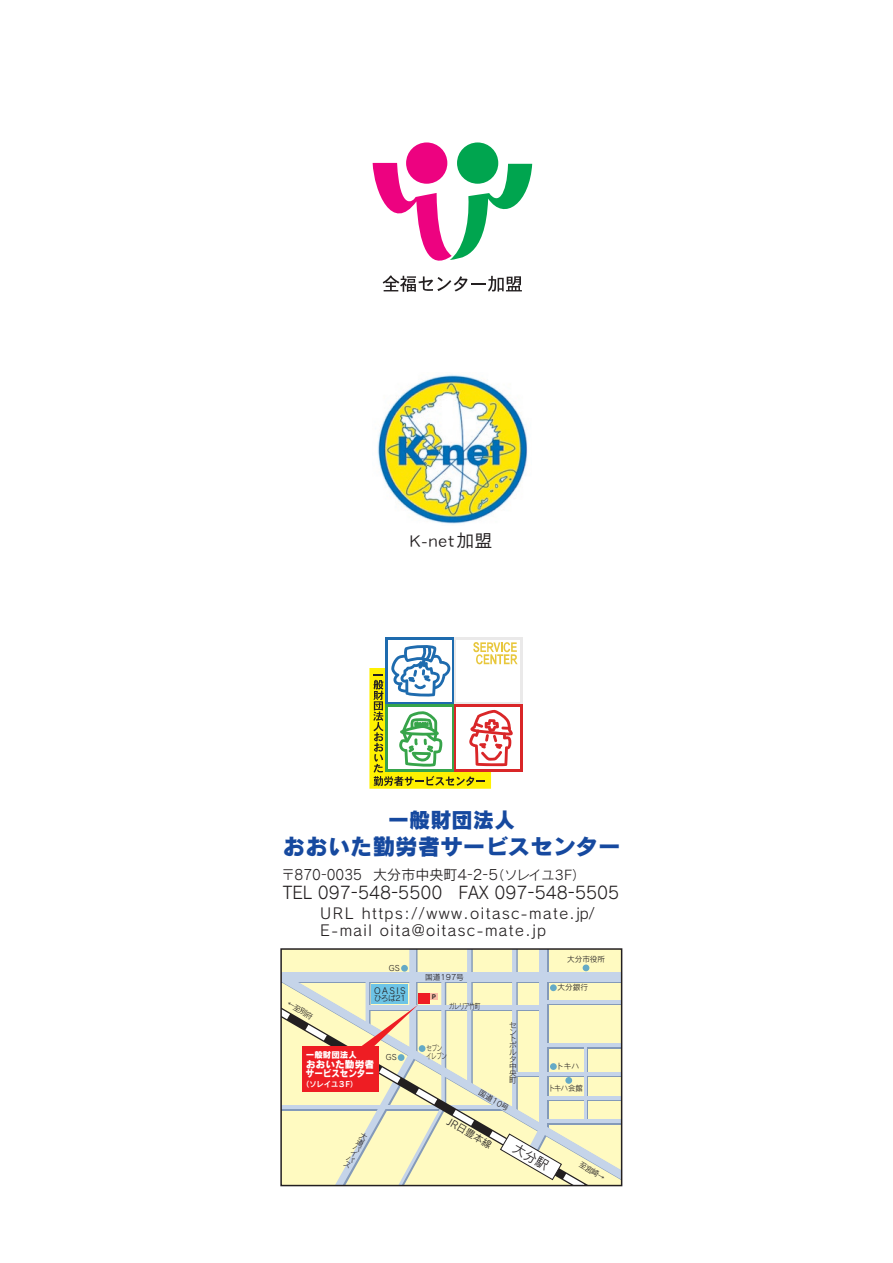
<style>
.page{position:relative;width:893px;height:1263px;background:#fff}
.page>*{position:absolute;margin:0;border:0;box-sizing:border-box;transform-origin:0 0}
.t1{font:22.5px "Rodin Pro EB";color:#16499f}
.t2{font:21.3px "Rodin Pro EB";color:#16499f}
.t3{font:18px "DFHS Gothic Std W3";letter-spacing:.05em;color:#231f20}
.t4{font:16.95px "Rodin Pro M";color:#231f20;scale:.94 1}
.t5{font:14.85px/17px "Rodin Pro M";letter-spacing:.1em;color:#231f20}
.t6{font:14.1px "Rodin Pro M";color:#231f20;scale:.91 1}
.t7{font:9.75px/9.8px "Rodin Pro EB";color:#fff}
.t8{font:9.75px "Rodin Pro M";color:#231f20}
.t9{font:8.55px "Rodin Pro EB";color:#fff}
.t10{font:8.55px "Rodin Pro M";letter-spacing:.175em;color:#231f20}
.t11{font:7.65px "Rodin Pro M";color:#231f20}
.t12{font:7.65px "Rodin Pro B";color:#fff;scale:.94 1}
.t13{font:7.65px/7.5px "Rodin Pro M";color:#231f20;scale:.7 1}
.t14{font:7.65px "Rodin Pro M";color:#231f20;scale:.75 1}
.t15{font:7.65px "Rodin Pro M";color:#231f20;scale:.95 1}
.t16{font:6px "Rodin Pro B";color:#231f20}
.s1{font-size:13.2px}
</style>
<div class="page">
<div style="left:406px;top:142px;width:41px;height:42px;background:#ed0280;border-radius:50%"></div>
<div style="left:457px;top:142px;width:41px;height:42px;background:#00a54f;border-radius:50%"></div>
<svg style="left:373px;top:163px;width:159px;height:129px"></svg>
<div style="left:281px;top:949px;width:341px;height:236px;background:#fffac1"></div>
<div style="left:541px;top:949px;width:8px;height:182px;background:#849ab9"></div>
<svg style="left:283px;top:972px;width:336px;height:207px"></svg>
<div style="left:540px;top:949px;width:7px;height:180px;background:#c5d4e9"></div>
<svg style="left:512px;top:951px;width:6px;height:43px"></svg>
<svg style="left:467px;top:951px;width:6px;height:43px"></svg>
<hr style="left:546px;top:1000px;width:76px;height:3px;background:#c5d4e9">
<hr style="left:546px;top:1043px;width:76px;height:4px;background:#c5d4e9">
<hr style="left:516px;top:1072px;width:106px;height:3px;background:#c5d4e9">
<hr style="left:546px;top:1096px;width:76px;height:3px;background:#c5d4e9">
<hr style="left:546px;top:1119px;width:76px;height:4px;background:#c5d4e9">
<svg style="left:283px;top:994px;width:321px;height:185px"></svg>
<svg style="left:283px;top:998px;width:318px;height:185px"></svg>
<div style="left:583px;top:964px;width:6px;height:7px;background:#64aac6;border-radius:50%"></div>
<div style="left:550px;top:984px;width:7px;height:7px;background:#64aac6;border-radius:50%"></div>
<div style="left:550px;top:1063px;width:7px;height:7px;background:#64aac6;border-radius:50%"></div>
<div style="left:565px;top:1077px;width:7px;height:7px;background:#64aac6;border-radius:50%"></div>
<div style="left:302px;top:1046px;width:77px;height:46px;background:#ee1d23"></div>
<div style="left:280px;top:948px;width:342px;height:238px;border:2px solid #231f20"></div>
<div style="left:385px;top:637px;width:69px;height:67px;background:#1e6bae"></div>
<div style="left:388px;top:640px;width:63px;height:62px;background:#fff"></div>
<div style="left:454px;top:637px;width:69px;height:67px;background:#eae9e9"></div>
<div style="left:457px;top:640px;width:63px;height:62px;background:#fff"></div>
<div style="left:454px;top:704px;width:69px;height:68px;background:#d92628"></div>
<div style="left:457px;top:707px;width:63px;height:62px;background:#fff"></div>
<svg style="left:369px;top:642px;width:149px;height:147px"></svg>
<img style="left:377px;top:374px;width:151px;height:150px">
<svg style="left:499px;top:1130px;width:63px;height:51px"></svg>
<svg style="left:335px;top:949px;width:111px;height:236px"></svg>
<p class="t3" style="left:410px;top:531px;width:84px">K-net加盟</p>
<h2 class="t2" style="left:388px;top:805px;width:129px">一般財団法人</h2>
<h1 class="t1" style="left:283px;top:831px;width:340px">おおいた勤労者サービスセンター</h1>
<p class="t6" style="left:282px;top:866px;width:335px">〒870<sup>-</sup>0035 大分市中央町4<sup>-</sup>2<sup>-</sup>5<span class="s1">（ソレイユ3F）</span></p>
<p class="t4" style="left:283px;top:882px;width:359px">TEL 097-548-5500　FAX 097-548-5505</p>
<p class="t5" style="left:320px;top:904px;width:276px">URL https://www.oitasc-mate.jp/<br>E-mail oita@oitasc-mate.jp</p>
<p class="t11" style="left:291px;top:998px;width:30px;rotate:31deg">←至別府</p>
<p class="t11" style="left:389px;top:963px;width:12px">GS</p>
<p class="t10" style="left:374px;top:985px;width:33px">OASIS</p>
<p class="t11" style="left:374px;top:993px;width:33px">ひろば21</p>
<p class="t11" style="left:425px;top:972px;width:40px">国道197号</p>
<p class="t16" style="left:432px;top:993px;width:6px">P</p>
<p class="t14" style="left:449px;top:1001px;width:44px">ガレリア竹町</p>
<p class="t9" style="left:306px;top:1049px;width:53px">一般財団法人</p>
<p class="t7" style="left:306px;top:1059px;width:70px">おおいた勤労者サービスセンター</p>
<p class="t12" style="left:302px;top:1079px;width:60px">（ソレイユ３F）</p>
<p class="t11" style="left:386px;top:1052px;width:12px">GS</p>
<p class="t13" style="left:426px;top:1044px;width:31px">セブンイレブン</p>
<p class="t11" style="left:509px;top:1020px;width:9px">セ</p>
<p class="t11" style="left:509px;top:1027px;width:9px">ン</p>
<p class="t11" style="left:509px;top:1033px;width:9px">ト</p>
<p class="t11" style="left:509px;top:1040px;width:9px">ポ</p>
<p class="t11" style="left:509px;top:1047px;width:9px">ル</p>
<p class="t11" style="left:509px;top:1054px;width:9px">タ</p>
<p class="t11" style="left:509px;top:1061px;width:9px">中</p>
<p class="t11" style="left:509px;top:1068px;width:9px">央</p>
<p class="t11" style="left:509px;top:1075px;width:9px">町</p>
<p class="t11" style="left:482px;top:1087px;width:35px;rotate:31deg">国道10号</p>
<p class="t8" style="left:451px;top:1115px;width:51px;rotate:30deg">JR日豊本線</p>
<p class="t11" style="left:567px;top:954px;width:40px">大分市役所</p>
<p class="t11" style="left:557px;top:982px;width:32px">大分銀行</p>
<p class="t11" style="left:556px;top:1061px;width:24px">トキハ</p>
<p class="t15" style="left:548px;top:1083px;width:38px">トキハ会館</p>
<p class="t11" style="left:583px;top:1159px;width:30px;rotate:31deg">至宮崎→</p>
</div>
